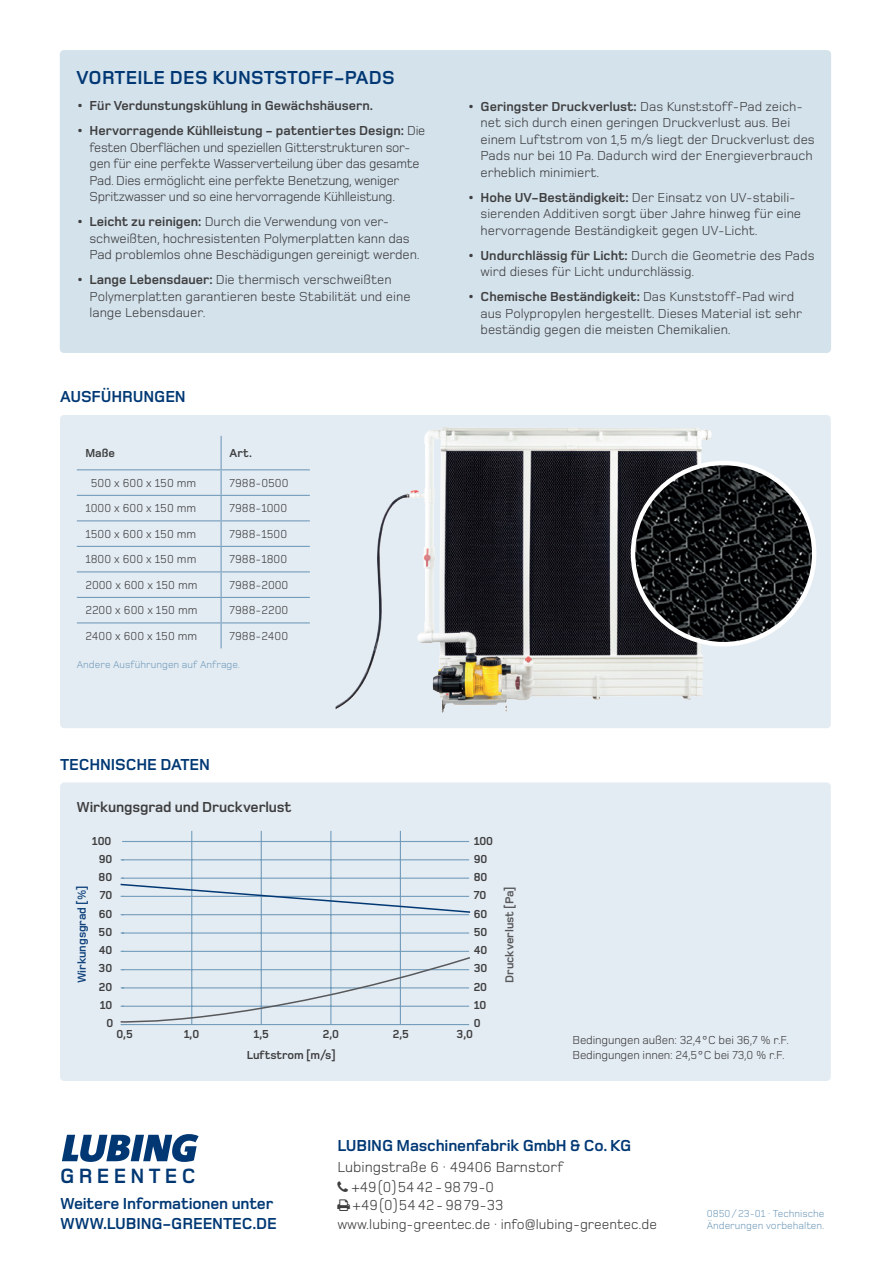
<style>
.page{position:relative;width:893px;height:1263px;background:#fff}
.page>*{position:absolute;margin:0;border:0;box-sizing:border-box;transform-origin:0 0}
.t1{font:700 21.45px "Foundry Monoline";letter-spacing:.2em;color:#013874}
.t2{font:700 19.5px "Foundry Monoline";letter-spacing:.01em;color:#013874}
.t3{font:700 16.5px/19.8px "Foundry Monoline";letter-spacing:-.01em;color:#013874}
.t4{font:15px/20.1px "Foundry Monoline";color:#3e3e3f}
.t5{font:700 15px "Foundry Monoline";letter-spacing:-.01em;color:#3e3e3f}
.t6{font:14.25px "Foundry Monoline";color:#3e3e3f}
.t7{font:13.5px/16.5px "Foundry Monoline";color:#3e3e3f}
.t8{font:13.5px/16.5px "Foundry Monoline";letter-spacing:-.02em;color:#3e3e3f}
.t9{font:700 13.5px "Foundry Monoline";color:#3e3e3f}
.t10{font:12px/14.4px "Foundry Monoline";color:#3e3e3f}
.t11{font:700 12px "Foundry Monoline";letter-spacing:-.01em;color:#3e3e3f}
.t12{font:700 12px "Foundry Monoline";letter-spacing:-.01em;color:#57585a}
.t13{font:700 12px "Foundry Monoline";letter-spacing:-.01em;color:#12447d}
.t14{font:10.5px/12.6px "Foundry Monoline";color:#749dbb}
.s1{font-weight:700}
</style>
<div class="page">
<div style="left:60px;top:50px;width:771px;height:303px;background:#d4e2ec;border-radius:4px"></div>
<div style="left:60px;top:782px;width:771px;height:299px;background:#e4ecf3;border-radius:4px"></div>
<svg style="left:60px;top:415px;width:771px;height:313px;background:#b8bdc2"></svg>
<img style="left:336px;top:427px;width:110px;height:283px">
<img style="left:633px;top:463px;width:181px;height:181px">
<div style="left:631px;top:461px;width:185px;height:185px;border:4px solid #fff;border-radius:50%"></div>
<svg style="left:62px;top:1134px;width:137px;height:28px"></svg>
<hr style="left:122px;top:932px;width:347px;height:1px;background:#749dbb">
<hr style="left:122px;top:859px;width:347px;height:1px;background:#749dbb">
<hr style="left:122px;top:841px;width:347px;height:1px;background:#749dbb">
<hr style="left:191px;top:831px;width:1px;height:193px;background:#749dbb">
<hr style="left:261px;top:831px;width:1px;height:193px;background:#749dbb">
<hr style="left:330px;top:831px;width:1px;height:193px;background:#749dbb">
<hr style="left:400px;top:831px;width:1px;height:193px;background:#749dbb">
<svg style="left:120px;top:951px;width:350px;height:75px"></svg>
<svg style="left:120px;top:877px;width:351px;height:38px"></svg>
<hr style="left:221px;top:436px;width:1px;height:33px;background:#749dbb">
<hr style="left:77px;top:469px;width:144px;height:1px;background:#749dbb">
<hr style="left:221px;top:469px;width:89px;height:1px;background:#749dbb">
<hr style="left:221px;top:495px;width:89px;height:1px;background:#749dbb">
<hr style="left:77px;top:495px;width:144px;height:1px;background:#749dbb">
<svg style="left:221px;top:470px;width:1px;height:178px"></svg>
<hr style="left:77px;top:520px;width:144px;height:1px;background:#749dbb">
<hr style="left:221px;top:520px;width:89px;height:1px;background:#749dbb">
<hr style="left:77px;top:546px;width:144px;height:1px;background:#749dbb">
<hr style="left:221px;top:546px;width:89px;height:1px;background:#749dbb">
<hr style="left:77px;top:571px;width:144px;height:1px;background:#749dbb">
<hr style="left:221px;top:571px;width:89px;height:1px;background:#749dbb">
<hr style="left:77px;top:597px;width:144px;height:1px;background:#749dbb">
<hr style="left:221px;top:597px;width:89px;height:1px;background:#749dbb">
<hr style="left:77px;top:622px;width:144px;height:1px;background:#749dbb">
<hr style="left:221px;top:622px;width:89px;height:1px;background:#749dbb">
<h2 class="t2" style="left:77px;top:67px;width:320px">VORTEILE DES KUNSTSTOFF-PADS</h2>
<p class="t9" style="left:77px;top:99px;width:298px">• Für Verdunstungskühlung in Gewächshäusern.</p>
<p class="t8" style="left:90px;top:123px;width:337px;text-indent:-13px"><span class="s1">• Hervorragende Kühlleistung - patentiertes Design:</span> Die festen Oberflächen und speziellen Gitterstrukturen sor&shy;gen für eine perfekte Wasserverteilung über das gesamte Pad. Dies ermöglicht eine perfekte Benetzung, weniger Spritzwasser und so eine hervorragende Kühlleistung.</p>
<p class="t7" style="left:90px;top:214px;width:332px;text-indent:-13px"><span class="s1">• Leicht zu reinigen:</span> Durch die Verwendung von ver&shy;schweißten, hochresistenten Polymerplatten kann das<br>Pad problemlos ohne Beschädigungen gereinigt werden.</p>
<p class="t7" style="left:90px;top:272px;width:322px;text-indent:-13px"><span class="s1">• Lange Lebensdauer:</span> Die thermisch verschweißten<br>Polymerplatten garantieren beste Stabilität und eine lange Lebensdauer.</p>
<p class="t3" style="left:60px;top:388px;width:127px">AUSFÜHRUNGEN</p>
<p class="t11" style="left:85px;top:447px;width:31px">Maße</p>
<p class="t11" style="left:230px;top:447px;width:24px">Art.</p>
<p class="t10" style="left:91px;top:476px;width:107px">500 x 600 x 150 mm</p>
<p class="t10" style="left:230px;top:476px;width:60px">7988-0500</p>
<p class="t10" style="left:85px;top:502px;width:112px">1000 x 600 x 150 mm</p>
<p class="t10" style="left:230px;top:502px;width:59px">7988-1000</p>
<p class="t10" style="left:85px;top:527px;width:112px">1500 x 600 x 150 mm</p>
<p class="t10" style="left:230px;top:527px;width:59px">7988-1500</p>
<p class="t10" style="left:85px;top:553px;width:112px">1800 x 600 x 150 mm</p>
<p class="t10" style="left:230px;top:553px;width:59px">7988-1800</p>
<p class="t10" style="left:85px;top:578px;width:114px">2000 x 600 x 150 mm</p>
<p class="t10" style="left:230px;top:578px;width:60px">7988-2000</p>
<p class="t10" style="left:85px;top:604px;width:114px">2200 x 600 x 150 mm</p>
<p class="t10" style="left:230px;top:604px;width:60px">7988-2200</p>
<p class="t10" style="left:85px;top:629px;width:113px">2400 x 600 x 150 mm</p>
<p class="t10" style="left:230px;top:629px;width:60px">7988-2400</p>
<p class="t14" style="left:77px;top:658px;width:165px">Andere Ausführungen auf Anfrage.</p>
<p class="t3" style="left:60px;top:755px;width:151px">TECHNISCHE DATEN</p>
<p class="t5" style="left:77px;top:799px;width:217px">Wirkungsgrad und Druckverlust</p>
<p class="t7" style="left:480px;top:99px;width:336px;text-indent:-13px"><span class="s1">• Geringster Druckverlust:</span> Das Kunststoff-Pad zeich&shy;net sich durch einen geringen Druckverlust aus. Bei einem Luftstrom von 1,5 m/s liegt der Druckverlust des Pads nur bei 10 Pa. Dadurch wird der Energieverbrauch erheblich minimiert.</p>
<p class="t7" style="left:480px;top:190px;width:322px;text-indent:-13px"><span class="s1">• Hohe UV-Beständigkeit:</span> Der Einsatz von UV-stabili&shy;sierenden Additiven sorgt über Jahre hinweg für eine hervorragende Beständigkeit gegen UV-Licht.</p>
<p class="t7" style="left:480px;top:248px;width:336px;text-indent:-13px"><span class="s1">• Undurchlässig für Licht:</span> Durch die Geometrie des Pads wird dieses für Licht undurchlässig.</p>
<p class="t7" style="left:480px;top:289px;width:323px;text-indent:-13px"><span class="s1">• Chemische Beständigkeit:</span> Das Kunststoff-Pad wird aus Polypropylen hergestellt. Dieses Material ist sehr beständig gegen die meisten Chemikalien.</p>
<p class="t11" style="left:92px;top:834px;width:21px">100</p>
<p class="t11" style="left:474px;top:834px;width:21px">100</p>
<p class="t11" style="left:99px;top:852px;width:15px">90</p>
<p class="t11" style="left:474px;top:852px;width:15px">90</p>
<p class="t11" style="left:99px;top:871px;width:15px">80</p>
<p class="t11" style="left:474px;top:871px;width:15px">80</p>
<p class="t11" style="left:100px;top:889px;width:14px">70</p>
<p class="t11" style="left:474px;top:889px;width:14px">70</p>
<p class="t11" style="left:99px;top:907px;width:15px">60</p>
<p class="t11" style="left:474px;top:907px;width:15px">60</p>
<p class="t11" style="left:99px;top:925px;width:15px">50</p>
<p class="t11" style="left:474px;top:925px;width:15px">50</p>
<p class="t13" style="left:75px;top:983px;width:99px;rotate:-90deg">Wirkungsgrad [%]</p>
<p class="t12" style="left:503px;top:983px;width:98px;rotate:-90deg">Druckverlust [Pa]</p>
<p class="t11" style="left:99px;top:944px;width:15px">40</p>
<p class="t11" style="left:474px;top:944px;width:15px">40</p>
<p class="t11" style="left:99px;top:962px;width:15px">30</p>
<p class="t11" style="left:474px;top:962px;width:15px">30</p>
<p class="t11" style="left:99px;top:980px;width:15px">20</p>
<p class="t11" style="left:474px;top:980px;width:15px">20</p>
<p class="t11" style="left:100px;top:998px;width:14px">10</p>
<p class="t11" style="left:474px;top:998px;width:14px">10</p>
<p class="t11" style="left:106px;top:1017px;width:8px">0</p>
<p class="t11" style="left:474px;top:1017px;width:8px">0</p>
<p class="t11" style="left:116px;top:1028px;width:18px">0,5</p>
<p class="t11" style="left:184px;top:1028px;width:17px">1,0</p>
<p class="t11" style="left:254px;top:1028px;width:17px">1,5</p>
<p class="t11" style="left:323px;top:1028px;width:18px">2,0</p>
<p class="t11" style="left:393px;top:1028px;width:18px">2,5</p>
<p class="t11" style="left:457px;top:1028px;width:18px">3,0</p>
<p class="t11" style="left:247px;top:1048px;width:90px">Luftstrom [m/s]</p>
<p class="t10" style="left:572px;top:1034px;width:218px">Bedingungen außen: 32,4°C bei 36,7 % r.F.<br>Bedingungen innen: 24,5°C bei 73,0 % r.F.</p>
<p class="t3" style="left:337px;top:1137px;width:295px">LUBING Maschinenfabrik GmbH &amp; Co. KG</p>
<p class="t4" style="left:351px;top:1157px;width:214px;text-indent:-14px">Lubingstraße 6 · 49406 Barnstorf +49(0)5442-9879-0</p>
<p class="t4" style="left:353px;top:1195px;width:152px">+49(0)5442-9879-33</p>
<p class="t6" style="left:337px;top:1217px;width:321px">www.lubing-greentec.de · info@lubing-greentec.de</p>
<h1 class="t1" style="left:60px;top:1165px;width:137px">GREENTEC</h1>
<p class="t3" style="left:60px;top:1195px;width:218px">Weitere Informationen unter<br>WWW.LUBING-GREENTEC.DE</p>
<p class="t14" style="left:707px;top:1207px;width:119px">0850/23-01 · Technische<br>Änderungen vorbehalten.</p>
</div>
